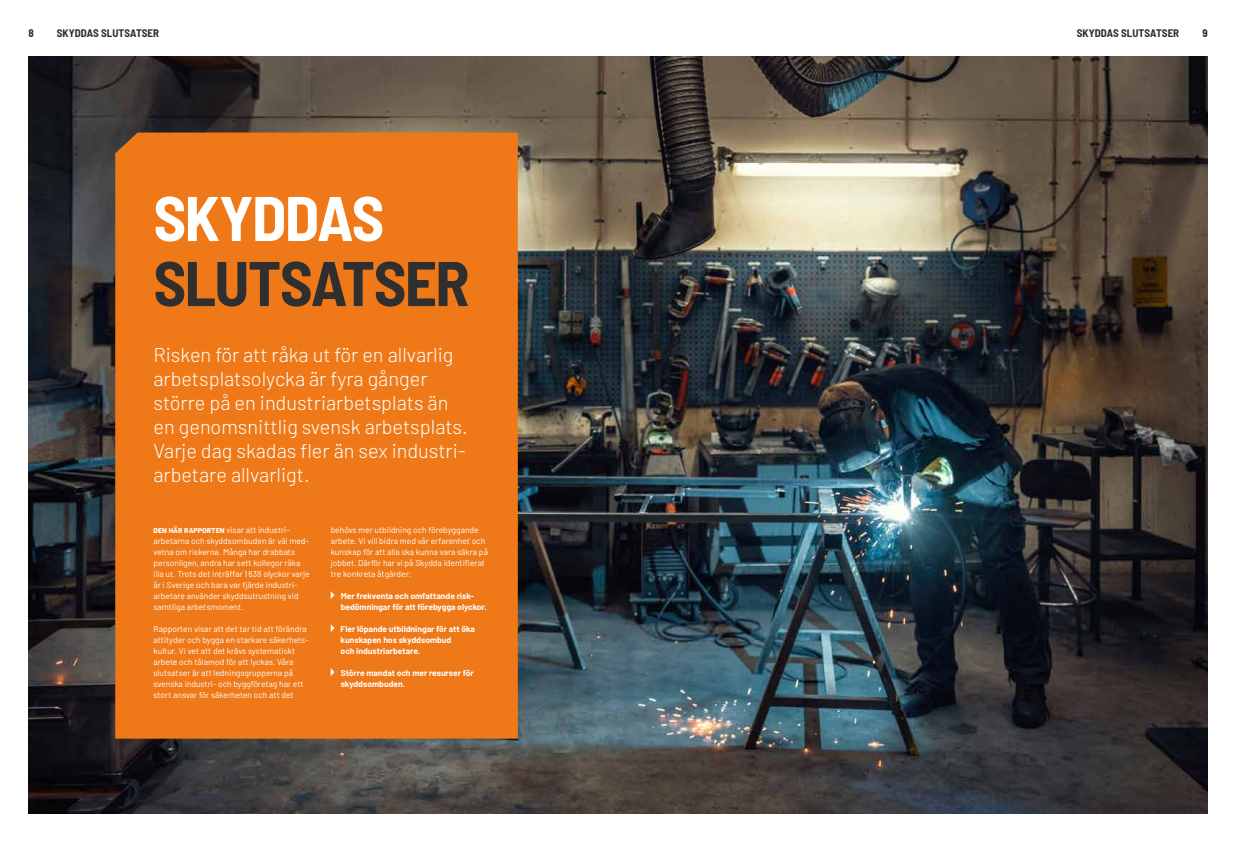
<style>
.page{position:relative;width:1236px;height:842px;background:#fff}
.page>*{position:absolute;margin:0;border:0;box-sizing:border-box;transform-origin:0 0}
.t1{font:700 semi-condensed 63px "Barlow";letter-spacing:-.025em;color:#2f2f30}
.t2{font:700 semi-condensed 63px "Barlow";letter-spacing:-.025em;color:#fff}
.t3{font:300 20px/24px "Barlow";color:#fff}
.t4{font:700 semi-condensed 11px "Barlow";letter-spacing:.005em;color:#2f2f30}
.t5{font:8.5px/11px "Barlow";color:#fff}
.t6{font:700 8.5px/11px "Barlow";color:#fff}
.s1{font-weight:700}
</style>
<div class="page">
<img style="left:28px;top:57px;width:1180px;height:757px">
<div style="left:115px;top:133px;width:403px;height:606px;background:#ef7918"></div>
<svg style="left:331px;top:591px;width:3px;height:8px"></svg>
<svg style="left:331px;top:624px;width:3px;height:8px"></svg>
<svg style="left:331px;top:668px;width:3px;height:8px"></svg>
<p class="t4" style="left:28px;top:26px;width:7px">8</p>
<p class="t4" style="left:57px;top:26px;width:104px">SKYDDAS SLUTSATSER</p>
<p class="t4" style="left:1077px;top:26px;width:104px">SKYDDAS SLUTSATSER</p>
<p class="t4" style="left:1202px;top:26px;width:7px">9</p>
<h1 class="t2" style="left:154px;top:173px;width:232px">SKYDDAS</h1>
<h1 class="t1" style="left:154px;top:238px;width:317px">SLUTSATSER</h1>
<h2 class="t3" style="left:154px;top:342px;width:316px">Risken för att råka ut för en allvarlig arbetsplatsolycka är fyra gånger större på en industriarbetsplats än en genomsnittlig svensk arbetsplats.<br>Varje dag skadas fler än sex industri&shy;arbetare allvarligt.</h2>
<p class="t5" style="left:154px;top:524px;width:158px"><span class="s1">den här rapporten</span> visar att industri&shy;arbetarna och skyddsombuden är väl med&shy;vetna om riskerna. Många har drabbats personligen, andra har sett kollegor råka illa ut. Trots det inträffar 1638 olyckor varje år i Sverige och bara var fjärde industri&shy;arbetare använder skyddsutrustning vid samtliga arbetsmoment.</p>
<p class="t5" style="left:154px;top:623px;width:157px">Rapporten visar att det tar tid att förändra attityder och bygga en starkare säkerhets&shy;kultur. Vi vet att det krävs systematiskt arbete och tålamod för att lyckas. Våra slutsatser är att ledningsgrupperna på svenska industri- och byggföretag har ett stort ansvar för säkerheten och att det</p>
<p class="t5" style="left:331px;top:524px;width:159px">behövs mer utbildning och förebyggande arbete. Vi vill bidra med vår erfarenhet och kunskap för att alla ska kunna vara säkra på jobbet. Därför har vi på Skydda identifierat tre konkreta åtgärder:</p>
<p class="t6" style="left:341px;top:590px;width:148px">Mer frekventa och omfattande risk&shy;bedömningar för att förebygga olyckor.</p>
<p class="t6" style="left:341px;top:623px;width:136px">Fler löpande utbildningar för att öka kunskapen hos skyddsombud<br>och industriarbetare.</p>
<p class="t6" style="left:341px;top:667px;width:134px">Större mandat och mer resurser för skyddsombuden.</p>
</div>
